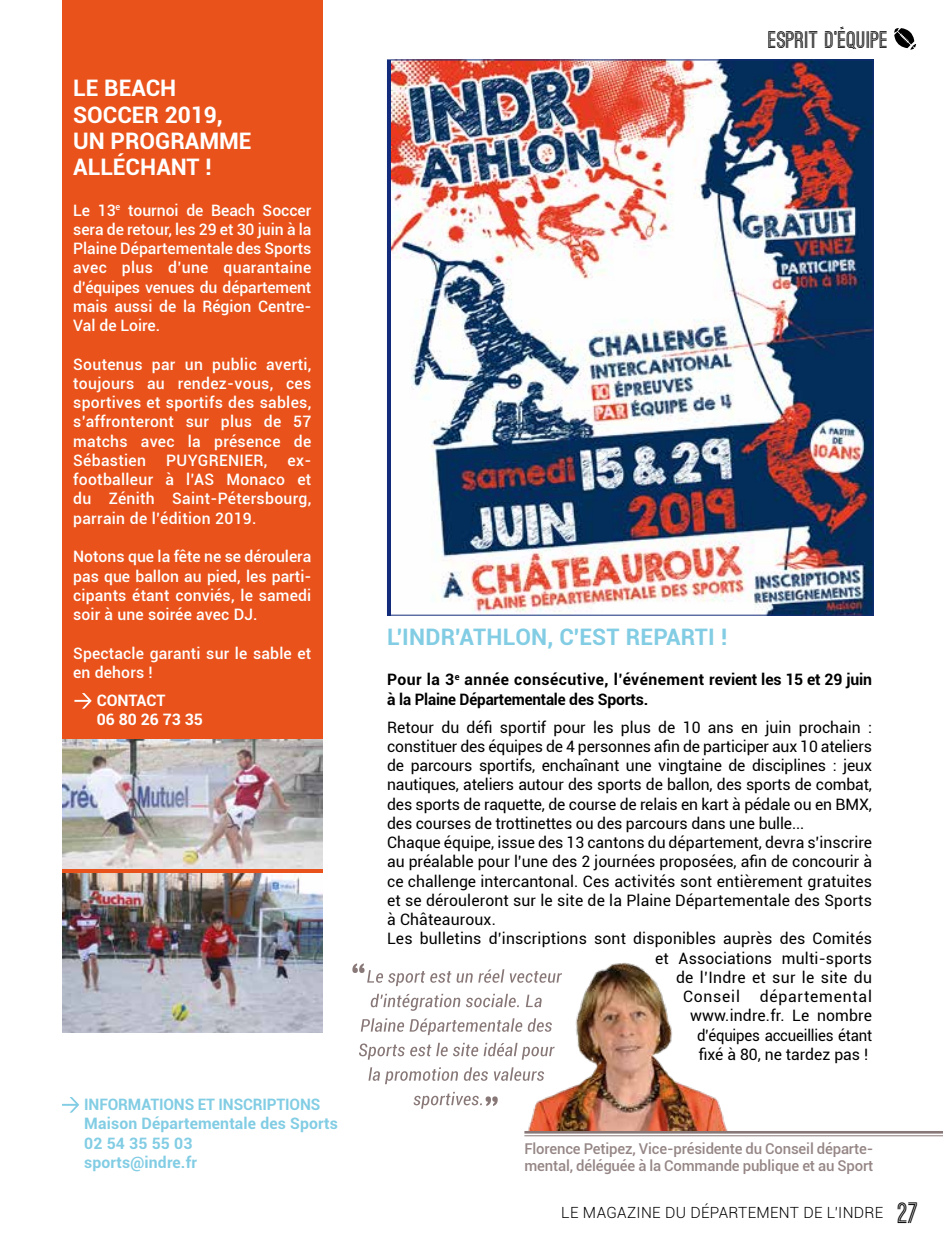
<style>
.page{position:relative;width:943px;height:1241px;background:#fff}
.page>*{position:absolute;margin:0;border:0;box-sizing:border-box;transform-origin:0 0}
.t1{font:700 28px "Ostrich Sans";color:#000}
.t2{font:700 22.75px/26.2px "Roboto";color:#fff}
.t3{font:700 22.75px "Roboto";letter-spacing:.01em;color:#82cde4}
.t4{font:700 22.75px "Ostrich Sans";letter-spacing:.01em;color:#000}
.t5{font:15.75px "Roboto";color:#000}
.t6{font:500 15.75px/19.2px "Roboto";letter-spacing:.01em;color:#fff;text-align:justify}
.t7{font:700 15.75px/19.2px "Roboto";letter-spacing:-.01em;color:#000}
.t8{font:700 15.75px/19.2px "Roboto";letter-spacing:.01em;color:#82cde4}
.t9{font:15.75px "Roboto";color:#000;scale:.95 1}
.t10{font:15.75px "Roboto";letter-spacing:.02em;color:#000}
.t11{font:15.75px "Roboto";letter-spacing:.05em;color:#000}
.t12{font:700 15.75px/19.2px "Roboto";color:#fff}
.t13{font:300 15.4px "Roboto";letter-spacing:.02em;color:#000}
.t14{font:500 14.88px/17.5px "Roboto";letter-spacing:-.01em;color:#968686}
</style>
<div class="page">
<div style="left:62px;top:0;width:260px;height:1032px;background:#e9531b"></div>
<svg style="left:894px;top:28px;width:22px;height:22px"></svg>
<svg style="left:62px;top:1097px;width:17px;height:15px"></svg>
<svg style="left:74px;top:693px;width:18px;height:15px"></svg>
<img style="left:62px;top:873px;width:260px;height:159px">
<hr style="left:524px;top:1130px;width:419px;height:3px;background:#897878">
<hr style="left:524px;top:1135px;width:419px;height:1px;background:#897878">
<img style="left:521px;top:962px;width:207px;height:168px">
<img style="left:391px;top:62px;width:480px;height:551px">
<img style="left:62px;top:739px;width:260px;height:129px">
<svg style="left:413px;top:1091px;width:84px;height:17px"></svg>
<svg style="left:368px;top:1067px;width:176px;height:16px"></svg>
<svg style="left:359px;top:1042px;width:195px;height:17px"></svg>
<svg style="left:361px;top:1018px;width:191px;height:16px"></svg>
<svg style="left:370px;top:993px;width:172px;height:17px"></svg>
<svg style="left:352px;top:963px;width:210px;height:22px"></svg>
<h2 class="t2" style="left:73px;top:74px;width:180px">LE BEACH<br>SOCCER 2019,<br>UN PROGRAMME<br>ALLÉCHANT !</h2>
<p class="t6" style="left:73px;top:200px;width:240px">Le 13<sup>e</sup> tournoi de Beach Soccer sera de retour, les 29 et 30 juin à la Plaine Départementale des Sports avec plus d’une quarantaine d’équipes venues du département mais aussi de la Région Centre-Val de Loire.</p>
<p class="t6" style="left:73px;top:354px;width:240px">Soutenus par un public averti, toujours au rendez-vous, ces sportives et sportifs des sables, s’affronteront sur plus de 57 matchs avec la présence de Sébastien</p>
<p class="t6" style="left:166px;top:450px;width:102px">PUYGRENIER,</p>
<p class="t6" style="left:73px;top:450px;width:240px;text-indent:214px">ex&shy;footballeur à l’AS Monaco et du Zénith Saint-Pétersbourg, parrain de l’édition 2019.</p>
<p class="t6" style="left:73px;top:546px;width:240px">Notons que la fête ne se déroulera pas que ballon au pied, les parti&shy;cipants étant conviés, le samedi soir à une soirée avec DJ.</p>
<p class="t6" style="left:73px;top:642px;width:239px">Spectacle garanti sur le sable et en dehors !</p>
<p class="t12" style="left:97px;top:690px;width:108px">CONTACT<br>06 80 26 73 35</p>
<p class="t8" style="left:84px;top:1094px;width:255px">INFORMATIONS ET INSCRIPTIONS<br>Maison Départementale des Sports<br>02 54 35 55 03<br>sports@indre.fr</p>
<h2 class="t4" style="left:768px;top:31px;width:121px">ESPRIT D'EQUIPE</h2>
<h2 class="t3" style="left:387px;top:620px;width:341px">L'INDR'ATHLON, C'EST REPARTI !</h2>
<p class="t7" style="left:387px;top:669px;width:486px">Pour la 3<sup>e</sup> année consécutive, l’événement revient les 15 et 29 juin à la Plaine Départementale des Sports.</p>
<p class="t5" style="left:387px;top:715px;width:486px">Retour du défi sportif pour les plus de 10 ans en juin prochain :</p>
<p class="t5" style="left:387px;top:735px;width:486px">constituer des équipes de 4 personnes afin de participer aux 10 ateliers</p>
<p class="t5" style="left:387px;top:754px;width:486px">de parcours sportifs, enchaînant une vingtaine de disciplines : jeux</p>
<p class="t5" style="left:387px;top:773px;width:486px">nautiques, ateliers autour des sports de ballon, des sports de combat,</p>
<p class="t5" style="left:387px;top:792px;width:486px">des sports de raquette, de course de relais en kart à pédale ou en BMX,</p>
<p class="t5" style="left:387px;top:812px;width:419px">des courses de trottinettes ou des parcours dans une bulle...</p>
<p class="t5" style="left:387px;top:831px;width:486px">Chaque équipe, issue des 13 cantons du département, devra s’inscrire</p>
<p class="t5" style="left:387px;top:850px;width:486px">au préalable pour l’une des 2 journées proposées, afin de concourir à</p>
<p class="t5" style="left:387px;top:869px;width:486px">ce challenge intercantonal. Ces activités sont entièrement gratuites</p>
<p class="t5" style="left:387px;top:889px;width:486px">et se dérouleront sur le site de la Plaine Départementale des Sports</p>
<p class="t5" style="left:387px;top:908px;width:110px">à Châteauroux.</p>
<p class="t5" style="left:387px;top:927px;width:486px">Les bulletins d’inscriptions sont disponibles auprès des Comités</p>
<p class="t5" style="left:655px;top:946px;width:218px">et Associations multi-sports</p>
<p class="t10" style="left:676px;top:966px;width:197px">de l’Indre et sur le site du</p>
<p class="t11" style="left:683px;top:985px;width:190px">Conseil départemental</p>
<p class="t5" style="left:690px;top:1004px;width:183px">www.indre.fr. Le nombre</p>
<p class="t9" style="left:697px;top:1023px;width:186px">d’équipes accueillies étant</p>
<p class="t5" style="left:698px;top:1043px;width:171px">fixé à 80, ne tardez pas !</p>
<p class="t14" style="left:524px;top:1138px;width:350px">Florence Petipez, Vice-présidente du Conseil départe&shy;mental, déléguée à la Commande publique et au Sport</p>
<p class="t13" style="left:561px;top:1201px;width:323px">LE MAGAZINE DU DÉPARTEMENT DE L'INDRE</p>
<h1 class="t1" style="left:897px;top:1201px;width:22px">27</h1>
</div>
